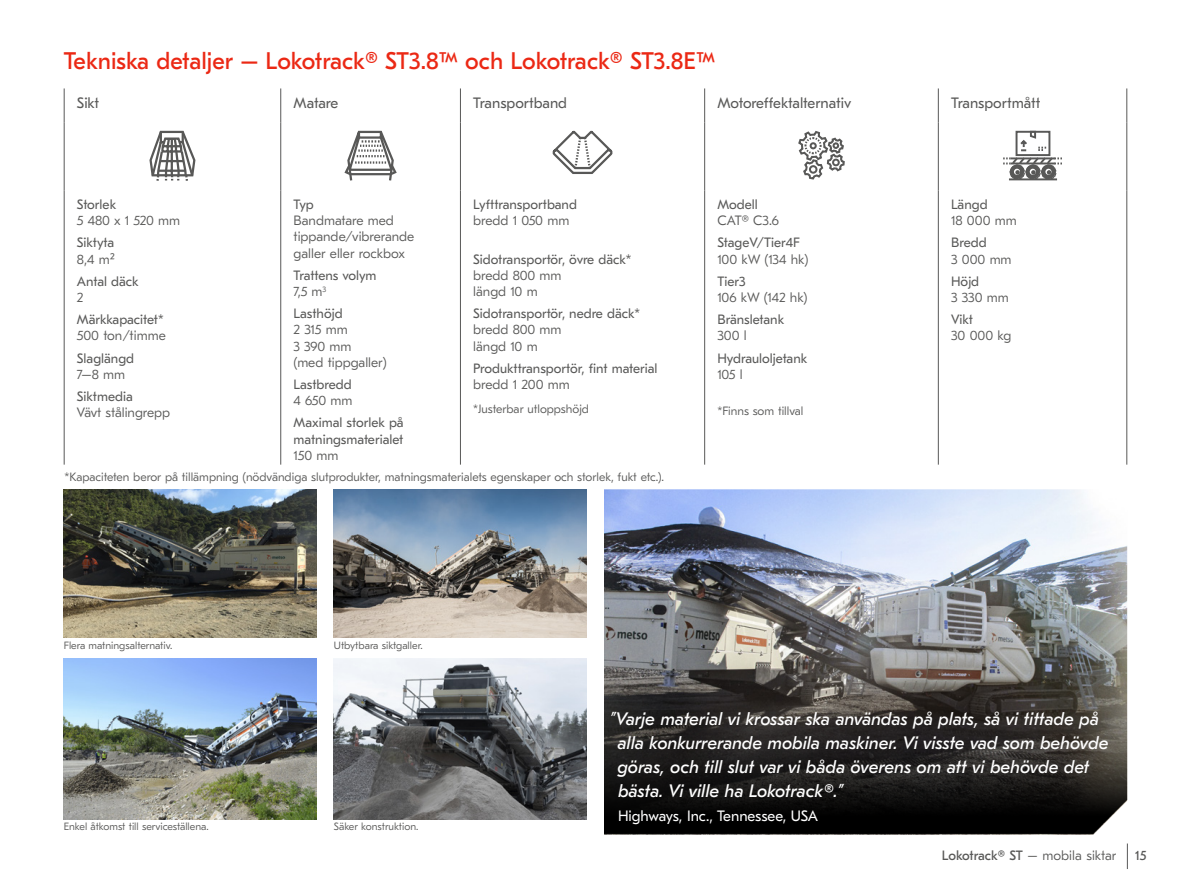
<style>
.page{position:relative;width:1191px;height:893px;background:#fff}
.page>*{position:absolute;margin:0;border:0;box-sizing:border-box;transform-origin:0 0}
.t1{font:24px "GT Eesti Pro Text";color:#eb2814}
.t2{font:italic 18px/24px "GT Eesti Pro Text";color:#fff}
.t3{font:15px "GT Eesti Pro Text";color:#585857}
.t4{font:15px "GT Eesti Pro Text";color:#fff}
.t5{font:13.5px/16.2px "GT Eesti Pro Text";color:#585857}
.t6{font:300 13.5px/16.2px "GT Eesti Pro Text";color:#585857}
.t7{font:13.5px "GT Eesti Pro Text";color:#585857}
.t8{font:300 12px "GT Eesti Pro Text";color:#585857}
.t9{font:300 10.5px "GT Eesti Pro Text";color:#585857}
.s1{font-weight:300}
.s2{font-weight:400}
</style>
<div class="page">
<img style="left:64px;top:489px;width:253px;height:149px">
<img style="left:334px;top:489px;width:253px;height:149px">
<img style="left:334px;top:659px;width:253px;height:160px">
<img style="left:64px;top:659px;width:253px;height:160px">
<img style="left:604px;top:489px;width:523px;height:346px">
<hr style="left:280px;top:88px;width:1px;height:34px;background:#585857">
<hr style="left:460px;top:88px;width:1px;height:34px;background:#585857">
<hr style="left:704px;top:88px;width:1px;height:34px;background:#585857">
<hr style="left:938px;top:88px;width:1px;height:34px;background:#585857">
<hr style="left:280px;top:122px;width:1px;height:68px;background:#585857">
<hr style="left:460px;top:122px;width:1px;height:68px;background:#585857">
<hr style="left:704px;top:122px;width:1px;height:68px;background:#585857">
<hr style="left:938px;top:122px;width:1px;height:68px;background:#585857">
<hr style="left:280px;top:190px;width:1px;height:275px;background:#585857">
<hr style="left:460px;top:190px;width:1px;height:275px;background:#585857">
<hr style="left:704px;top:190px;width:1px;height:275px;background:#585857">
<hr style="left:938px;top:190px;width:1px;height:275px;background:#585857">
<hr style="left:64px;top:88px;width:1px;height:34px;background:#585857">
<hr style="left:1126px;top:88px;width:1px;height:34px;background:#585857">
<hr style="left:64px;top:122px;width:1px;height:68px;background:#585857">
<hr style="left:1126px;top:122px;width:1px;height:68px;background:#585857">
<hr style="left:64px;top:190px;width:1px;height:275px;background:#585857">
<hr style="left:1126px;top:190px;width:1px;height:275px;background:#585857">
<svg style="left:149px;top:130px;width:47px;height:51px"></svg>
<svg style="left:344px;top:130px;width:53px;height:51px"></svg>
<svg style="left:552px;top:130px;width:61px;height:44px"></svg>
<svg style="left:798px;top:131px;width:47px;height:49px"></svg>
<svg style="left:1003px;top:130px;width:59px;height:51px"></svg>
<svg style="left:604px;top:685px;width:523px;height:149px"></svg>
<svg style="left:1127px;top:843px;width:1px;height:26px"></svg>
<h1 class="t1" style="left:64px;top:47px;width:653px">Tekniska detaljer – Lokotrack® ST3.8™ och Lokotrack® ST3.8E™</h1>
<p class="t3" style="left:77px;top:95px;width:24px">Sikt</p>
<p class="t3" style="left:293px;top:95px;width:46px">Matare</p>
<p class="t3" style="left:473px;top:95px;width:95px">Transportband</p>
<p class="t3" style="left:717px;top:95px;width:135px">Motoreffektalternativ</p>
<p class="t3" style="left:951px;top:95px;width:91px">Transportmått</p>
<p class="t5" style="left:77px;top:197px;width:41px">Storlek</p>
<p class="t6" style="left:77px;top:213px;width:105px">5 480 x 1 520 mm</p>
<p class="t5" style="left:77px;top:235px;width:39px">Siktyta</p>
<p class="t6" style="left:77px;top:251px;width:40px">8,4 m²</p>
<p class="t5" style="left:77px;top:273px;width:63px">Antal däck</p>
<p class="t6" style="left:77px;top:289px;width:8px">2</p>
<p class="t5" style="left:77px;top:312px;width:88px">Märkkapacitet*</p>
<p class="t6" style="left:77px;top:328px;width:90px">500 ton/timme</p>
<p class="t5" style="left:77px;top:350px;width:59px">Slaglängd</p>
<p class="t6" style="left:77px;top:366px;width:50px">7–8 mm</p>
<p class="t5" style="left:77px;top:388px;width:57px">Siktmedia</p>
<p class="t6" style="left:77px;top:405px;width:95px">Vävt stålingrepp</p>
<p class="t5" style="left:293px;top:196px;width:22px">Typ</p>
<p class="t6" style="left:293px;top:213px;width:122px">Bandmatare med tippande/vibrerande galler eller rockbox</p>
<p class="t5" style="left:293px;top:267px;width:84px">Trattens volym<br><span class="s1">7,5 m</span><sup>3</sup></p>
<p class="t5" style="left:293px;top:306px;width:51px">Lasthöjd</p>
<p class="t6" style="left:293px;top:322px;width:95px">2 315 mm<br>3 390 mm<br>(med tippgaller)</p>
<p class="t5" style="left:293px;top:376px;width:60px">Lastbredd</p>
<p class="t6" style="left:293px;top:393px;width:60px">4 650 mm</p>
<p class="t5" style="left:293px;top:415px;width:112px">Maximal storlek på matningsmaterialet</p>
<p class="t6" style="left:293px;top:447px;width:46px">150 mm</p>
<p class="t5" style="left:473px;top:196px;width:105px">Lyfttransportband</p>
<p class="t6" style="left:473px;top:213px;width:98px">bredd 1 050 mm</p>
<p class="t5" style="left:473px;top:251px;width:160px">Sidotransportör, övre däck*</p>
<p class="t6" style="left:473px;top:267px;width:90px">bredd 800 mm längd 10 m</p>
<p class="t5" style="left:473px;top:306px;width:168px">Sidotransportör, nedre däck*</p>
<p class="t6" style="left:473px;top:322px;width:90px">bredd 800 mm längd 10 m</p>
<p class="t5" style="left:473px;top:360px;width:186px">Produkttransportör, fint material</p>
<p class="t6" style="left:473px;top:376px;width:98px">bredd 1 200 mm</p>
<p class="t8" style="left:473px;top:402px;width:117px">*Justerbar utloppshöjd</p>
<p class="t8" style="left:64px;top:470px;width:601px">*Kapaciteten beror på tillämpning (nödvändiga slutprodukter, matningsmaterialets egenskaper och storlek, fukt etc.).</p>
<p class="t5" style="left:717px;top:197px;width:42px">Modell</p>
<p class="t6" style="left:717px;top:213px;width:63px">CAT® C3.6</p>
<p class="t5" style="left:717px;top:235px;width:84px">StageV/Tier4F</p>
<p class="t6" style="left:717px;top:251px;width:92px">100 kW (134 hk)</p>
<p class="t5" style="left:717px;top:273px;width:30px">Tier3</p>
<p class="t6" style="left:717px;top:289px;width:91px">106 kW (142 hk)</p>
<p class="t5" style="left:717px;top:312px;width:68px">Bränsletank</p>
<p class="t6" style="left:717px;top:328px;width:31px">300 l</p>
<p class="t5" style="left:717px;top:350px;width:91px">Hydrauloljetank</p>
<p class="t6" style="left:717px;top:366px;width:27px">105 l</p>
<p class="t8" style="left:717px;top:404px;width:88px">*Finns som tillval</p>
<p class="t9" style="left:64px;top:640px;width:110px">Flera matningsalternativ.</p>
<p class="t9" style="left:334px;top:640px;width:90px">Utbytbara siktgaller.</p>
<p class="t5" style="left:951px;top:197px;width:38px">Längd</p>
<p class="t6" style="left:951px;top:213px;width:67px">18 000 mm</p>
<p class="t5" style="left:951px;top:235px;width:37px">Bredd</p>
<p class="t6" style="left:951px;top:251px;width:62px">3 000 mm</p>
<p class="t5" style="left:951px;top:273px;width:30px">Höjd</p>
<p class="t6" style="left:951px;top:289px;width:59px">3 330 mm</p>
<p class="t5" style="left:951px;top:312px;width:23px">Vikt</p>
<p class="t6" style="left:951px;top:328px;width:62px">30 000 kg</p>
<p class="t9" style="left:64px;top:821px;width:146px">Enkel åtkomst till serviceställena.</p>
<p class="t9" style="left:334px;top:821px;width:86px">Säker konstruktion.</p>
<h2 class="t2" style="left:617px;top:707px;width:492px;text-indent:-8px">”Varje material vi krossar ska användas på plats, så vi tittade på alla konkurrerande mobila maskiner. Vi visste vad som behövde göras, och till slut var vi båda överens om att vi behövde det bästa. Vi ville ha Lokotrack®.”</h2>
<p class="t4" style="left:618px;top:807px;width:202px">Highways, Inc., Tennessee, USA</p>
<p class="t6" style="left:941px;top:847px;width:176px"><span class="s2">Lokotrack® ST</span> – mobila siktar</p>
<p class="t7" style="left:1135px;top:848px;width:13px">15</p>
</div>
